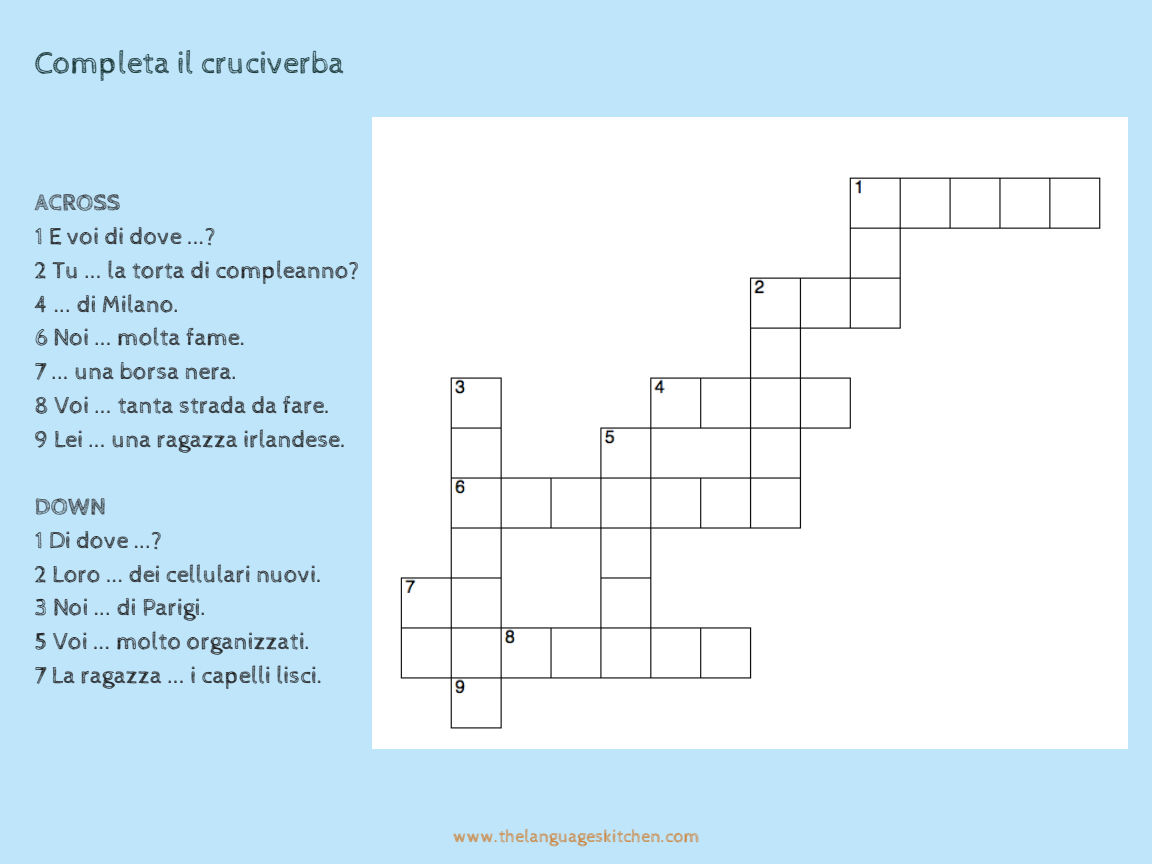
<style>
.page{position:relative;width:1152px;height:864px;background:#bfe5fb}
.page>*{position:absolute;margin:0;border:0;box-sizing:border-box;transform-origin:0 0}
.t1{font:31.65px "Cabin Sketch";color:#1f3c3d}
.t2{font:24.15px/33.8px "Cabin Sketch";color:#222}
.t3{font:700 24.15px "Cabin Sketch";color:#222}
.t4{font:18.15px "Cabin Sketch";color:#cd7f32}
</style>
<div class="page">
<div style="left:372px;top:117px;width:755px;height:631px;background:#fff"></div>
<h1 class="t1" style="left:35px;top:45px;width:311px">Completa il cruciverba</h1>
<p class="t3" style="left:35px;top:189px;width:87px">ACROSS</p>
<p class="t2" style="left:35px;top:220px;width:327px">1 E voi di dove ...?<br>2 Tu ... la torta di compleanno?<br>4 ... di Milano.<br>6 Noi ... molta fame.<br>7 ... una borsa nera.<br>8 Voi ... tanta strada da fare.<br>9 Lei ... una ragazza irlandese.</p>
<p class="t3" style="left:35px;top:493px;width:73px">DOWN</p>
<p class="t2" style="left:35px;top:524px;width:289px">1 Di dove ...?<br>2 Loro ... dei cellulari nuovi.<br>3 Noi ... di Parigi.<br>5 Voi ... molto organizzati.<br>7 La ragazza ... i capelli lisci.</p>
<p class="t4" style="left:453px;top:826px;width:248px">www.thelanguageskitchen.com</p>
</div>
